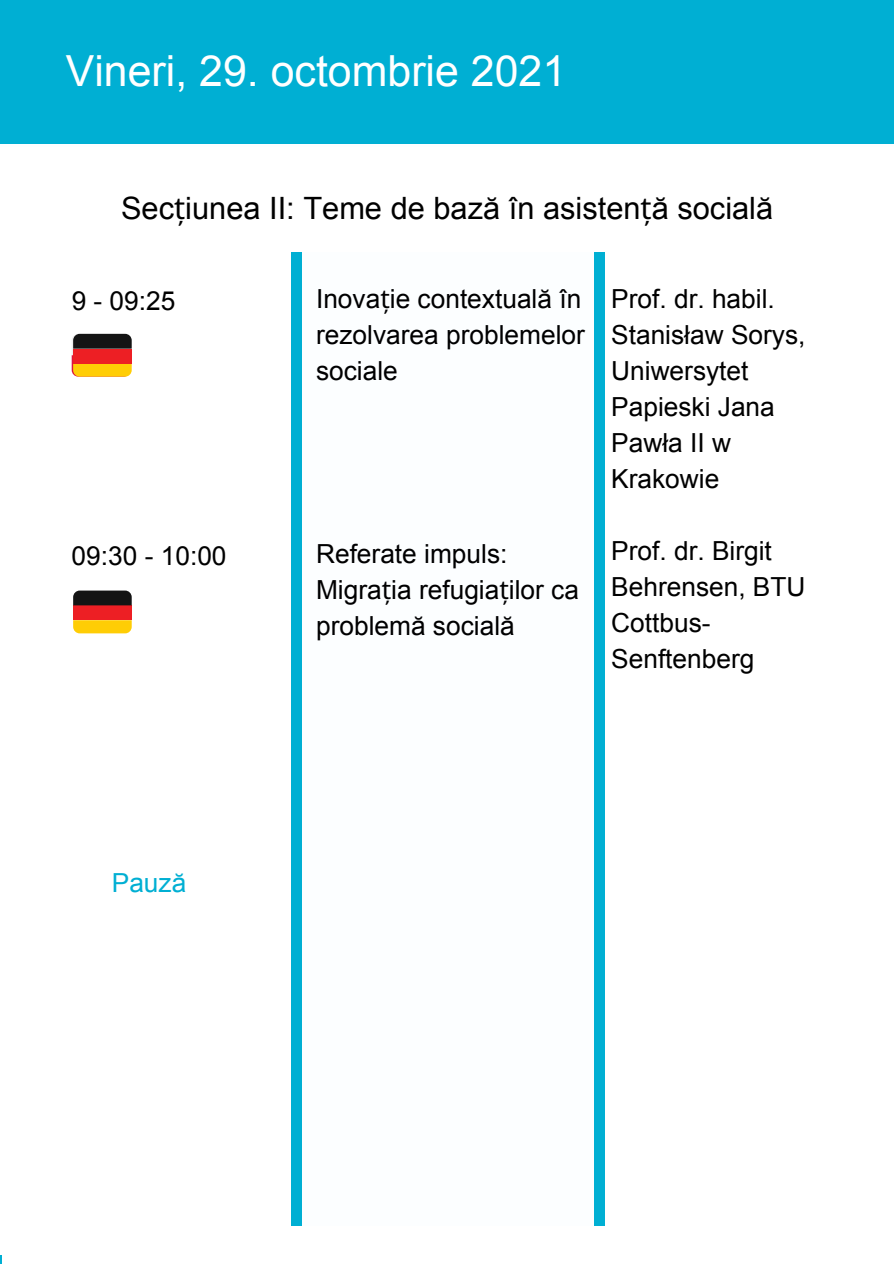
<style>
.page{position:relative;width:894px;height:1264px;background:#fff}
.page>*{position:absolute;margin:0;border:0;box-sizing:border-box;transform-origin:0 0}
.t1{font:42.9px "Arial";color:#fff}
.t2{font:30.75px "Arial";color:#000}
.t3{font:26.25px/36px "Arial";color:#000}
.t4{font:26.25px "Arial";color:#00afd3}
.s1{font-family:"Noto Sans"}
</style>
<div class="page">
<div style="left:0;top:0;width:893px;height:1263px;background:#00afd3"></div>
<div style="left:0;top:182px;width:290px;height:1072px;background:#fff"></div>
<div style="left:302px;top:182px;width:291px;height:1072px;background:#fcfeff"></div>
<div style="left:605px;top:182px;width:288px;height:1072px;background:#fff"></div>
<div style="left:0;top:144px;width:893px;height:47px;background:#fcfeff"></div>
<svg style="left:73px;top:620px;width:59px;height:13px"></svg>
<div style="left:73px;top:605px;width:59px;height:15px;background:#ed1f24"></div>
<svg style="left:73px;top:590px;width:59px;height:15px"></svg>
<div style="left:2px;top:1226px;width:891px;height:37px;background:#fff"></div>
<div style="left:0;top:147px;width:893px;height:105px;background:#fff"></div>
<svg style="left:72px;top:334px;width:60px;height:42px"></svg>
<p class="t1" style="left:66px;top:47px;width:502px">Vineri, 29. octombrie 2021</p>
<p class="t2" style="left:121px;top:191px;width:653px">Sec<span class="s1">ț</span>iunea II: Teme de bază în asisten<span class="s1">ț</span>ă socială</p>
<p class="t3" style="left:72px;top:283px;width:105px">9 - 09:25</p>
<p class="t3" style="left:72px;top:538px;width:156px">09:30 - 10:00</p>
<p class="t4" style="left:112px;top:867px;width:76px">Pauză</p>
<p class="t3" style="left:316px;top:280px;width:270px">Inova<span class="s1">ț</span>ie contextuală în rezolvarea problemelor sociale</p>
<p class="t3" style="left:316px;top:536px;width:193px">Referate impuls:</p>
<p class="t3" style="left:316px;top:572px;width:264px">Migra<span class="s1">ț</span>ia refugia<span class="s1">ț</span>ilor ca problemă socială</p>
<p class="t3" style="left:611px;top:280px;width:196px">Prof. dr. habil.<br>Stanisław Sorys,</p>
<p class="t3" style="left:611px;top:353px;width:165px">Uniwersytet<br>Papieski Jana<br>Pawła II w<br>Krakowie</p>
<p class="t3" style="left:611px;top:533px;width:196px">Prof. dr. Birgit<br>Behrensen, BTU<br>Cottbus-<br>Senftenberg</p>
</div>
